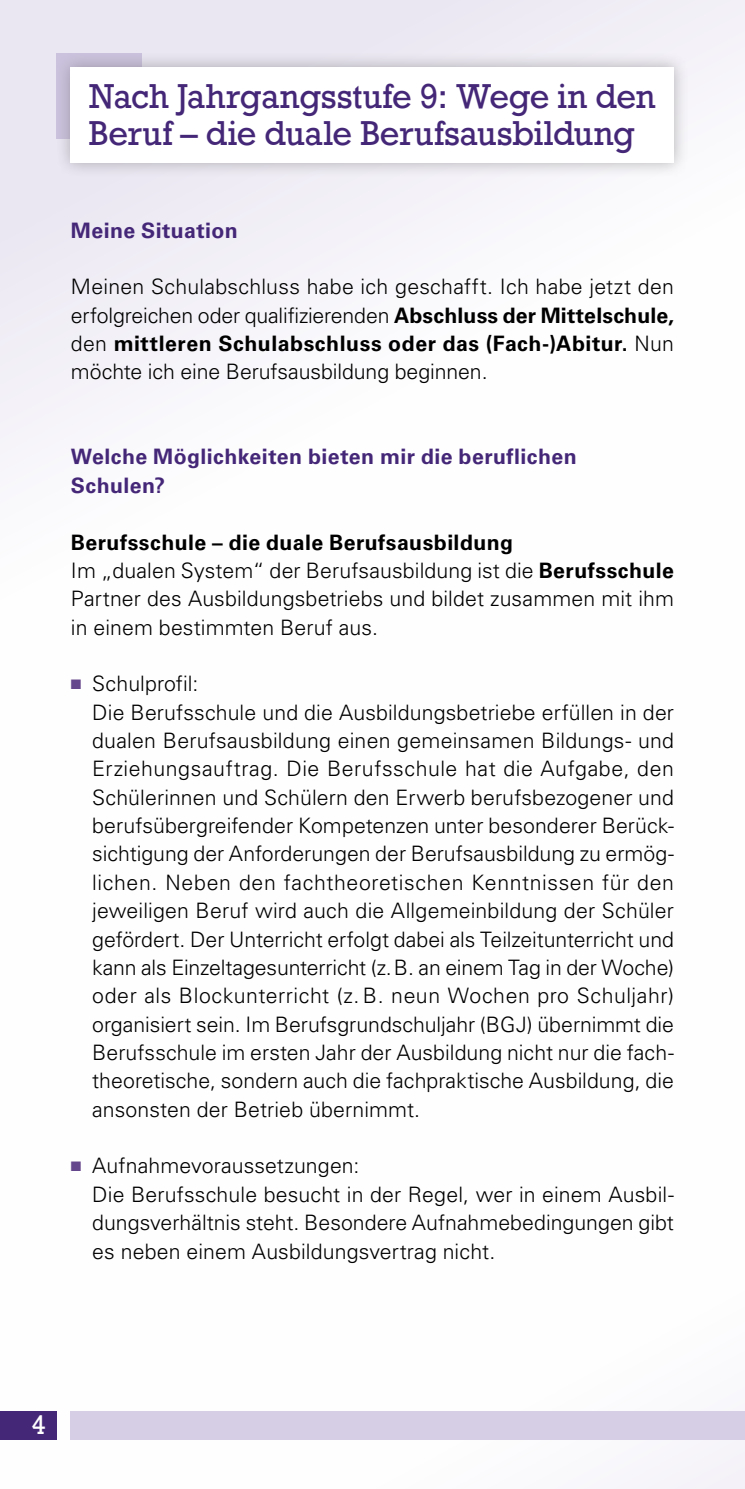
<style>
.page{position:relative;width:745px;height:1489px;background:#fff}
.page>*{position:absolute;margin:0;border:0;box-sizing:border-box;transform-origin:0 0}
.t1{font:32.5px/37.5px "Rockwell";letter-spacing:-.01em;color:#452778}
.t2{font:25px "Rockwell";color:#fff}
.t3{font:300 21.25px/28.2px "Univers LT Pro 45";letter-spacing:.005em;color:#000}
.t4{font:700 21.25px "Univers LT Pro 65";letter-spacing:.025em;color:#000}
.t5{font:700 21.25px/28.2px "Univers LT Pro 65";letter-spacing:.02em;color:#452778}
.s1{font-family:"Univers LT Pro 65";font-weight:700}
.s2{font-family:"Univers LT Pro 45";font-weight:300}
.s3{color:#64468c}
</style>
<div class="page">
<div style="left:0;top:0;width:744px;height:748px;background:linear-gradient(to bottom,#efecf5,#fff)"></div>
<div style="left:0;top:1410px;width:57px;height:29px;background:#452778"></div>
<div style="left:71px;top:1410px;width:673px;height:29px;background:#d5cee4"></div>
<div style="left:56px;top:52px;width:633px;height:126px;background:#706f6f;opacity:.5"></div>
<div style="left:71px;top:67px;width:602px;height:96px;background:#fff"></div>
<h1 class="t1" style="left:89px;top:78px;width:568px">Nach Jahrgangsstufe 9: Wege in den<br>Beruf – die duale Berufsausbildung</h1>
<p class="t5" style="left:71px;top:215px;width:168px">Meine Situation</p>
<p class="t3" style="left:71px;top:272px;width:604px">Meinen Schulabschluss habe ich geschafft. Ich habe jetzt den erfolgreichen oder qualifizierenden <span class="s1">Abschluss der Mittelschule,</span></p>
<p class="t4" style="left:71px;top:328px;width:604px"><span class="s2">den</span> mittleren Schulabschluss oder das (Fach-)Abitur. <span class="s2">Nun</span></p>
<p class="t3" style="left:71px;top:357px;width:418px">möchte ich eine Berufsausbildung beginnen.</p>
<p class="t5" style="left:71px;top:441px;width:507px">Welche Möglichkeiten bieten mir die beruflichen<br>Schulen?</p>
<p class="t4" style="left:71px;top:527px;width:443px">Berufsschule – die duale Berufsausbildung</p>
<p class="t3" style="left:71px;top:555px;width:604px;text-align:justify">Im „dualen System“ der Berufsausbildung ist die <span class="s1">Berufsschule </span>Partner des Ausbildungsbetriebs und bildet zusammen mit ihm in einem bestimmten Beruf aus.</p>
<p class="t3" style="left:92px;top:669px;width:583px;text-indent:-21px"><span class="s3">■</span> Schulprofil:<br>Die Berufsschule und die Ausbildungsbetriebe erfüllen in der dualen Berufsausbildung einen gemeinsamen Bildungs- und Erziehungsauftrag. Die Berufsschule hat die Aufgabe, den Schülerinnen und Schülern den Erwerb berufsbezogener und berufsübergreifender Kompetenzen unter besonderer Berück&shy;sichtigung der Anforderungen der Berufsausbildung zu ermög&shy;lichen. Neben den fachtheoretischen Kenntnissen für den jeweiligen Beruf wird auch die Allgemeinbildung der Schüler gefördert. Der Unterricht erfolgt dabei als Teilzeitunterricht und kann als Einzeltagesunterricht (z.B. an einem Tag in der Woche) oder als Blockunterricht (z.B. neun Wochen pro Schuljahr) organisiert sein. Im Berufsgrundschuljahr (BGJ) übernimmt die Berufsschule im ersten Jahr der Ausbildung nicht nur die fach&shy;theoretische, sondern auch die fachpraktische Ausbildung, die ansonsten der Betrieb übernimmt.</p>
<p class="t3" style="left:92px;top:1151px;width:583px;text-indent:-21px"><span class="s3">■</span> Aufnahmevoraussetzungen:<br>Die Berufsschule besucht in der Regel, wer in einem Ausbil&shy;dungsverhältnis steht. Besondere Aufnahmebedingungen gibt es neben einem Ausbildungsvertrag nicht.</p>
<p class="t2" style="left:31px;top:1409px;width:16px">4</p>
</div>
